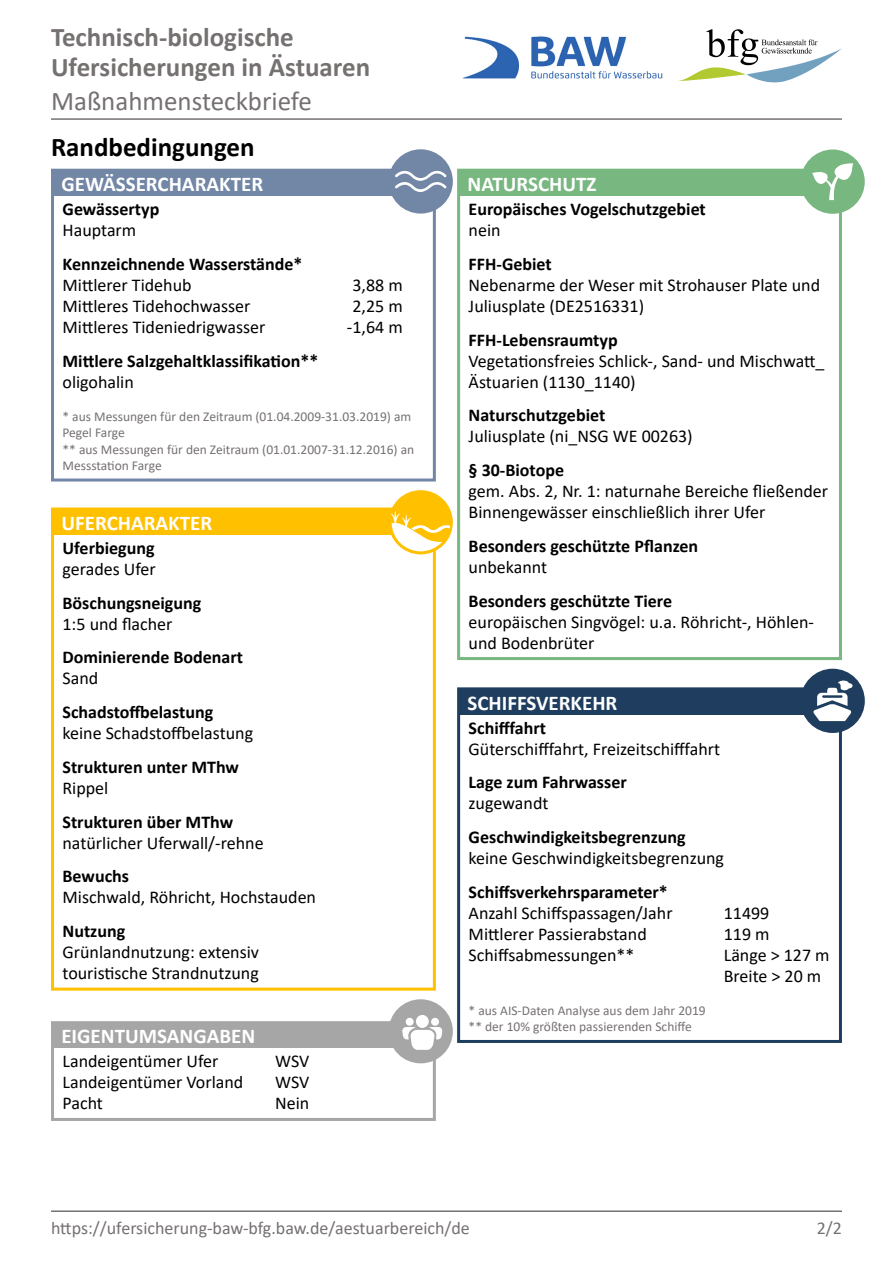
<style>
.page{position:relative;width:893px;height:1263px;background:#fff}
.page>*{position:absolute;margin:0;border:0;box-sizing:border-box;transform-origin:0 0}
.t1{font:700 27px/30px "Calibri";color:#767171}
.t2{font:27px "Calibri";color:#767171}
.t3{font:700 27px "Calibri";color:#000}
.t4{font:700 21px "Calibri";color:#fff}
.t5{font:18px/21px "Calibri";color:#000}
.t6{font:700 18px "Calibri";color:#000}
.t7{font:18px "Calibri";color:#767171}
.t8{font:13.5px/16.5px "Calibri";color:#767171}
</style>
<div class="page">
<img style="left:463px;top:36px;width:200px;height:43px">
<svg style="left:678px;top:29px;width:164px;height:53px"></svg>
<hr style="left:51px;top:118px;width:791px;height:2px;background:#767171">
<hr style="left:51px;top:1210px;width:791px;height:2px;background:#767171">
<div style="left:51px;top:169px;width:385px;height:312px;border:3px solid #7286a6"></div>
<div style="left:51px;top:507px;width:385px;height:484px;border:3px solid #ffc000"></div>
<div style="left:51px;top:1021px;width:385px;height:100px;border:3px solid #a6a6a6"></div>
<div style="left:53px;top:1023px;width:383px;height:25px;background:#a6a6a6"></div>
<div style="left:389px;top:999px;width:64px;height:64px;background:#a6a6a6;border-radius:50%"></div>
<div style="left:416px;top:1015px;width:13px;height:13px;background:#fff;border-radius:50%"></div>
<div style="left:431px;top:1018px;width:8px;height:8px;background:#fff;border-radius:50%"></div>
<svg style="left:402px;top:1027px;width:41px;height:23px"></svg>
<div style="left:406px;top:1018px;width:8px;height:8px;background:#fff;border-radius:50%"></div>
<div style="left:53px;top:509px;width:384px;height:26px;background:#ffc000"></div>
<div style="left:389px;top:490px;width:64px;height:64px;background:#ffc000;border-radius:50%"></div>
<svg style="left:390px;top:510px;width:61px;height:41px"></svg>
<div style="left:53px;top:170px;width:384px;height:26px;background:#7286a6"></div>
<div style="left:457px;top:169px;width:385px;height:491px;border:3px solid #78b780"></div>
<div style="left:457px;top:687px;width:385px;height:356px;border:3px solid #1f3e5f"></div>
<div style="left:459px;top:689px;width:383px;height:25px;background:#1f3e5f"></div>
<div style="left:800px;top:669px;width:65px;height:64px;background:#1f3e5f;border-radius:50%"></div>
<svg style="left:813px;top:680px;width:40px;height:41px"></svg>
<div style="left:459px;top:170px;width:383px;height:26px;background:#78b780"></div>
<div style="left:389px;top:149px;width:64px;height:64px;background:#7286a6;border-radius:50%"></div>
<svg style="left:395px;top:170px;width:52px;height:22px"></svg>
<div style="left:801px;top:149px;width:64px;height:65px;background:#78b780;border-radius:50%"></div>
<svg style="left:812px;top:163px;width:42px;height:37px"></svg>
<h1 class="t1" style="left:51px;top:22px;width:321px">Technisch-biologische<br>Ufersicherungen in Ästuaren</h1>
<h1 class="t2" style="left:51px;top:83px;width:262px">Maßnahmensteckbriefe</h1>
<h1 class="t3" style="left:51px;top:128px;width:205px">Randbedingungen</h1>
<p class="t4" style="left:61px;top:169px;width:203px">GEWÄSSERCHARAKTER</p>
<p class="t6" style="left:63px;top:196px;width:98px">Gewässertyp</p>
<p class="t5" style="left:63px;top:219px;width:75px">Hauptarm</p>
<p class="t6" style="left:63px;top:251px;width:241px">Kennzeichnende Wasserstände*</p>
<p class="t5" style="left:63px;top:274px;width:131px">Mittlerer Tidehub</p>
<p class="t5" style="left:352px;top:274px;width:52px">3,88 m</p>
<p class="t5" style="left:63px;top:295px;width:189px">Mittleres Tidehochwasser</p>
<p class="t5" style="left:352px;top:295px;width:52px">2,25 m</p>
<p class="t5" style="left:63px;top:316px;width:204px">Mittleres Tideniedrigwasser</p>
<p class="t5" style="left:347px;top:316px;width:57px">-1,64 m</p>
<p class="t6" style="left:63px;top:348px;width:257px">Mittlere Salzgehaltklassifikation**</p>
<p class="t5" style="left:63px;top:371px;width:73px">oligohalin</p>
<p class="t8" style="left:63px;top:407px;width:353px">* aus Messungen für den Zeitraum (01.04.2009-31.03.2019) am Pegel Farge<br>** aus Messungen für den Zeitraum (01.01.2007-31.12.2016) an Messstation Farge</p>
<p class="t4" style="left:61px;top:508px;width:152px">UFERCHARAKTER</p>
<p class="t6" style="left:63px;top:535px;width:94px">Uferbiegung</p>
<p class="t5" style="left:63px;top:558px;width:95px">gerades Ufer</p>
<p class="t6" style="left:63px;top:590px;width:140px">Böschungsneigung</p>
<p class="t5" style="left:63px;top:613px;width:112px">1:5 und flacher</p>
<p class="t6" style="left:63px;top:645px;width:182px">Dominierende Bodenart</p>
<p class="t5" style="left:63px;top:667px;width:37px">Sand</p>
<p class="t6" style="left:63px;top:699px;width:152px">Schadstoffbelastung</p>
<p class="t5" style="left:63px;top:722px;width:192px">keine Schadstoffbelastung</p>
<p class="t6" style="left:63px;top:754px;width:178px">Strukturen unter MThw</p>
<p class="t5" style="left:63px;top:777px;width:47px">Rippel</p>
<p class="t6" style="left:63px;top:809px;width:172px">Strukturen über MThw</p>
<p class="t5" style="left:63px;top:832px;width:203px">natürlicher Uferwall/-rehne</p>
<p class="t6" style="left:63px;top:864px;width:68px">Bewuchs</p>
<p class="t5" style="left:63px;top:886px;width:255px">Mischwald, Röhricht, Hochstauden</p>
<p class="t6" style="left:63px;top:918px;width:64px">Nutzung</p>
<p class="t5" style="left:63px;top:941px;width:198px">Grünlandnutzung: extensiv touristische Strandnutzung</p>
<p class="t4" style="left:61px;top:1021px;width:195px">EIGENTUMSANGABEN</p>
<p class="t5" style="left:63px;top:1050px;width:157px">Landeigentümer Ufer</p>
<p class="t5" style="left:275px;top:1050px;width:36px">WSV</p>
<p class="t5" style="left:63px;top:1071px;width:182px">Landeigentümer Vorland</p>
<p class="t5" style="left:275px;top:1071px;width:36px">WSV</p>
<p class="t5" style="left:63px;top:1092px;width:42px">Pacht</p>
<p class="t5" style="left:275px;top:1092px;width:36px">Nein</p>
<p class="t4" style="left:467px;top:169px;width:131px">NATURSCHUTZ</p>
<p class="t6" style="left:469px;top:196px;width:239px">Europäisches Vogelschutzgebiet</p>
<p class="t5" style="left:469px;top:219px;width:33px">nein</p>
<p class="t6" style="left:469px;top:251px;width:85px">FFH-Gebiet</p>
<p class="t5" style="left:469px;top:274px;width:353px">Nebenarme der Weser mit Strohauser Plate und<br>Juliusplate (DE2516331)</p>
<p class="t6" style="left:469px;top:327px;width:151px">FFH-Lebensraumtyp</p>
<p class="t5" style="left:469px;top:350px;width:357px">Vegetationsfreies Schlick-, Sand- und Mischwatt_<br>Ästuarien (1130_1140)</p>
<p class="t6" style="left:469px;top:403px;width:138px">Naturschutzgebiet</p>
<p class="t5" style="left:469px;top:425px;width:226px">Juliusplate (ni_NSG WE 00263)</p>
<p class="t6" style="left:469px;top:457px;width:97px">§ 30-Biotope</p>
<p class="t5" style="left:469px;top:480px;width:361px">gem. Abs. 2, Nr. 1: naturnahe Bereiche fließender<br>Binnengewässer einschließlich ihrer Ufer</p>
<p class="t6" style="left:469px;top:533px;width:231px">Besonders geschützte Pflanzen</p>
<p class="t5" style="left:469px;top:556px;width:80px">unbekannt</p>
<p class="t6" style="left:469px;top:588px;width:205px">Besonders geschützte Tiere</p>
<p class="t5" style="left:469px;top:611px;width:347px">europäischen Singvögel: u.a. Röhricht-, Höhlen&shy;und Bodenbrüter</p>
<p class="t4" style="left:467px;top:688px;width:151px">SCHIFFSVERKEHR</p>
<p class="t6" style="left:469px;top:715px;width:79px">Schifffahrt</p>
<p class="t5" style="left:469px;top:738px;width:253px">Güterschifffahrt, Freizeitschifffahrt</p>
<p class="t6" style="left:469px;top:770px;width:160px">Lage zum Fahrwasser</p>
<p class="t5" style="left:469px;top:792px;width:81px">zugewandt</p>
<p class="t6" style="left:469px;top:824px;width:219px">Geschwindigkeitsbegrenzung</p>
<p class="t5" style="left:469px;top:847px;width:257px">keine Geschwindigkeitsbegrenzung</p>
<p class="t6" style="left:469px;top:879px;width:201px">Schiffsverkehrsparameter*</p>
<p class="t5" style="left:469px;top:902px;width:205px">Anzahl Schiffspassagen/Jahr</p>
<p class="t5" style="left:724px;top:902px;width:47px">11499</p>
<p class="t5" style="left:469px;top:923px;width:180px">Mittlerer Passierabstand</p>
<p class="t5" style="left:724px;top:923px;width:47px">119 m</p>
<p class="t5" style="left:469px;top:944px;width:167px">Schiffsabmessungen**</p>
<p class="t5" style="left:724px;top:944px;width:107px">Länge &gt; 127 m<br>Breite &gt; 20 m</p>
<p class="t8" style="left:469px;top:1002px;width:239px">* aus AIS-Daten Analyse aus dem Jahr 2019 ** der 10% größten passierenden Schiffe</p>
<p class="t7" style="left:51px;top:1215px;width:420px">https://ufersicherung-baw-bfg.baw.de/aestuarbereich/de</p>
<p class="t7" style="left:817px;top:1215px;width:27px">2/2</p>
</div>
